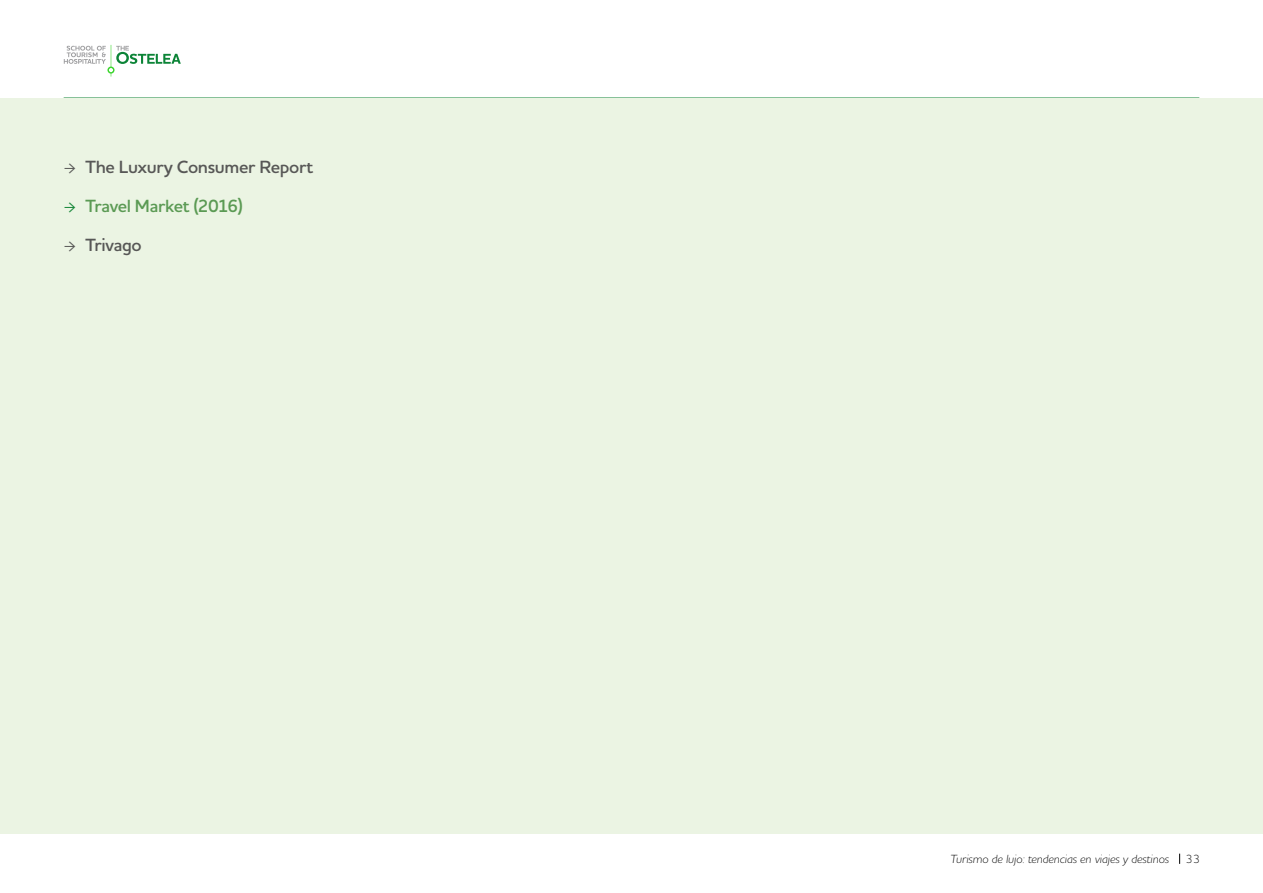
<style>
.page{position:relative;width:1263px;height:893px;background:#fff}
.page>*{position:absolute;margin:0;border:0;box-sizing:border-box;transform-origin:0 0}
.t1{font:600 18px "Houschka Pro";letter-spacing:-.02em;color:#575756}
.t2{font:600 18px "Houschka Pro";letter-spacing:-.025em;color:#5b9a54}
.t3{font:italic 300 12px "Houschka Pro";color:#000}
.t4{font:300 12px "Houschka Pro";color:#000}
.s1{font-family:"Minion Pro"}
.s2{font-family:"Minion Pro";color:#148637}
</style>
<div class="page">
<svg style="left:64px;top:45px;width:117px;height:32px"></svg>
<hr style="left:64px;top:833px;width:1135px;height:1px;background:#148637">
<div style="left:1px;top:98px;width:1262px;height:735px;background:#ebf4e3"></div>
<h1 class="t1" style="left:64px;top:155px;width:250px"><span class="s1">→</span> The Luxury Consumer Report</h1>
<h1 class="t2" style="left:64px;top:194px;width:180px"><span class="s2">→</span> Travel Market (2016)</h1>
<h1 class="t1" style="left:64px;top:233px;width:79px"><span class="s1">→</span> Trivago</h1>
<p class="t3" style="left:950px;top:851px;width:220px">Turismo de lujo: tendencias en viajes y destinos</p>
<p class="t4" style="left:1186px;top:851px;width:16px">33</p>
</div>
